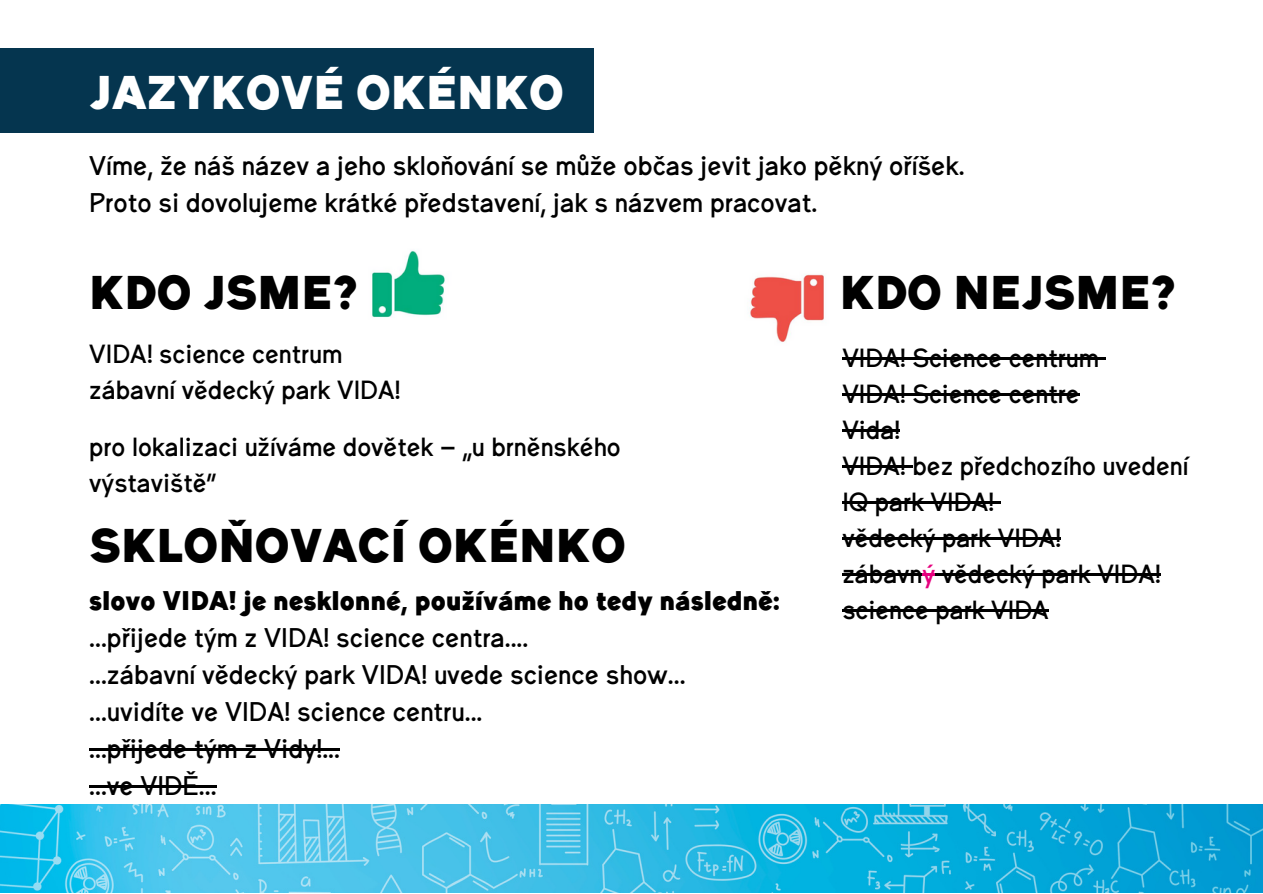
<style>
.page{position:relative;width:1263px;height:894px;background:#fff}
.page>*{position:absolute;margin:0;border:0;box-sizing:border-box;transform-origin:0 0}
.t1{font:47.25px "Dimenze 2022 3 Bold";color:#000}
.t2{font:47.25px "Dimenze 2022 3 Bold";color:#fff}
.t3{font:27px "Dimenze 2022 3 Regular";color:#000}
.t4{font:27px "Dimenze 2022 3 Bold";color:#000}
.t5{font:26.25px/36px "Dimenze 2022 3 Regular";color:#000}
.s1{color:#e6007e}
</style>
<div class="page">
<img style="left:749px;top:274px;width:75px;height:68px">
<img style="left:372px;top:250px;width:73px;height:68px">
<div style="left:0;top:49px;width:594px;height:84px;background:#05354f"></div>
<img style="left:0;top:804px;width:1263px;height:88px">
<hr style="left:842px;top:357px;width:257px;height:2px;background:#000">
<svg style="left:1099px;top:357px;width:7px;height:2px"></svg>
<hr style="left:842px;top:393px;width:238px;height:2px;background:#000">
<hr style="left:842px;top:429px;width:58px;height:2px;background:#000">
<hr style="left:842px;top:465px;width:70px;height:2px;background:#000">
<hr style="left:842px;top:501px;width:152px;height:2px;background:#000">
<svg style="left:994px;top:501px;width:7px;height:2px"></svg>
<hr style="left:842px;top:537px;width:219px;height:2px;background:#000">
<hr style="left:842px;top:573px;width:80px;height:2px;background:#000">
<svg style="left:922px;top:573px;width:13px;height:2px"></svg>
<hr style="left:935px;top:573px;width:226px;height:2px;background:#000">
<hr style="left:842px;top:609px;width:207px;height:2px;background:#000">
<hr style="left:89px;top:748px;width:251px;height:2px;background:#000">
<hr style="left:89px;top:785px;width:128px;height:2px;background:#000">
<p class="t2" style="left:89px;top:62px;width:476px">JAZYKOVÉ OKÉNKO</p>
<p class="t3" style="left:89px;top:148px;width:877px">Víme, že náš název a jeho skloňování se může občas jevit jako pěkný oříšek.</p>
<p class="t3" style="left:89px;top:185px;width:729px">Proto si dovolujeme krátké představení, jak s názvem pracovat.</p>
<p class="t1" style="left:89px;top:261px;width:270px">KDO JSME?</p>
<p class="t5" style="left:89px;top:335px;width:255px">VIDA! science centrum</p>
<p class="t5" style="left:89px;top:371px;width:313px">zábavní vědecký park VIDA!</p>
<p class="t5" style="left:89px;top:427px;width:533px">pro lokalizaci užíváme dovětek – „u brněnského výstaviště“</p>
<p class="t1" style="left:89px;top:514px;width:538px">SKLOŇOVACÍ OKÉNKO</p>
<p class="t4" style="left:89px;top:582px;width:692px">slovo VIDA! je nesklonné, používáme ho tedy následně:</p>
<p class="t3" style="left:89px;top:619px;width:441px">...přijede tým z VIDA! science centra....</p>
<p class="t3" style="left:89px;top:656px;width:598px">...zábavní vědecký park VIDA! uvede science show...</p>
<p class="t3" style="left:89px;top:694px;width:395px">...uvidíte ve VIDA! science centru...</p>
<p class="t3" style="left:89px;top:731px;width:252px">...přijede tým z Vidy!...</p>
<p class="t3" style="left:89px;top:768px;width:129px">...ve VIDĚ...</p>
<p class="t1" style="left:840px;top:261px;width:338px">KDO NEJSME?</p>
<p class="t5" style="left:842px;top:338px;width:258px">VIDA! Science centrum</p>
<p class="t5" style="left:842px;top:374px;width:239px">VIDA! Science centre</p>
<p class="t5" style="left:842px;top:410px;width:59px">Vida!</p>
<p class="t5" style="left:842px;top:446px;width:348px">VIDA! bez předchozího uvedení</p>
<p class="t5" style="left:842px;top:482px;width:153px">IQ park VIDA!</p>
<p class="t5" style="left:842px;top:518px;width:220px">vědecký park VIDA!</p>
<p class="t5" style="left:842px;top:554px;width:320px">zábavn<span class="s1">ý</span> vědecký park VIDA!</p>
<p class="t5" style="left:842px;top:590px;width:208px">science park VIDA</p>
</div>
